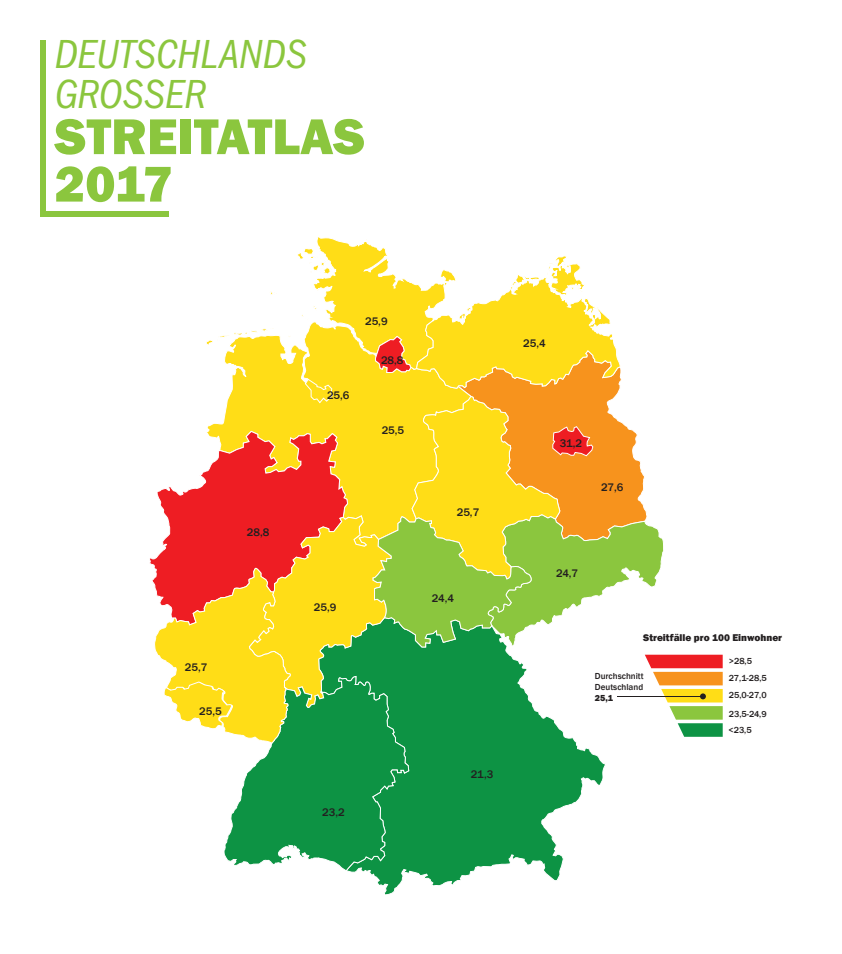
<style>
.page{position:relative;width:842px;height:954px;background:#fff}
.page>*{position:absolute;margin:0;border:0;box-sizing:border-box;transform-origin:0 0}
.t1{font:800 52px/47.4px "Franklin Gothic";color:#8bc63e}
.t2{font:italic condensed 42px/39.4px "Franklin Gothic LT";color:#8bc63e}
.t3{font:500 11.3px "Franklin Gothic";color:#231f20}
.t4{font:800 10.1px "Franklin Gothic";color:#231f20}
.t5{font:500 9px/10.8px "Franklin Gothic";color:#231f20}
.t6{font:800 9px "Franklin Gothic";color:#231f20}
</style>
<div class="page">
<svg style="left:348px;top:760px;width:257px;height:135px"></svg>
<svg style="left:224px;top:760px;width:186px;height:111px;background:#31a360"></svg>
<div style="left:40px;top:40px;width:5px;height:177px;background:#8bc63e"></div>
<div style="left:42px;top:211px;width:126px;height:6px;background:#8bc63e"></div>
<svg style="left:154px;top:237px;width:569px;height:523px"></svg>
<hr style="left:617px;top:695px;width:86px;height:1px;background:#231f20">
<h2 class="t2" style="left:55px;top:35px;width:254px">DEUTSCHLANDS<br>GROSSER</h2>
<h1 class="t1" style="left:55px;top:112px;width:312px">STREITATLAS<br>2017</h1>
<p class="t3" style="left:247px;top:525px;width:24px">28,8</p>
<p class="t3" style="left:185px;top:660px;width:24px">25,7</p>
<p class="t3" style="left:199px;top:704px;width:24px">25,5</p>
<p class="t3" style="left:327px;top:388px;width:24px">25,6</p>
<p class="t3" style="left:365px;top:314px;width:24px">25,9</p>
<p class="t3" style="left:381px;top:353px;width:24px">28,8</p>
<p class="t3" style="left:382px;top:423px;width:24px">25,5</p>
<p class="t3" style="left:457px;top:505px;width:24px">25,7</p>
<p class="t3" style="left:314px;top:600px;width:24px">25,9</p>
<p class="t3" style="left:432px;top:591px;width:24px">24,4</p>
<p class="t3" style="left:322px;top:804px;width:24px">23,2</p>
<p class="t3" style="left:471px;top:767px;width:24px">21,3</p>
<p class="t3" style="left:523px;top:337px;width:24px">25,4</p>
<p class="t3" style="left:560px;top:437px;width:24px">31,2</p>
<p class="t3" style="left:601px;top:480px;width:24px">27,6</p>
<p class="t3" style="left:556px;top:566px;width:24px">24,7</p>
<p class="t4" style="left:643px;top:631px;width:140px">Streitfälle pro 100 Einwohner</p>
<p class="t5" style="left:595px;top:670px;width:50px">Durchschnitt<br>Deutschland</p>
<p class="t6" style="left:595px;top:692px;width:20px">25,1</p>
<p class="t5" style="left:729px;top:655px;width:25px">&gt;28,5</p>
<p class="t5" style="left:729px;top:672px;width:39px">27,1-28,5</p>
<p class="t5" style="left:729px;top:689px;width:39px">25,0-27,0</p>
<p class="t5" style="left:729px;top:708px;width:39px">23,5-24,9</p>
<p class="t5" style="left:728px;top:723px;width:25px">&lt;23,5</p>
</div>
